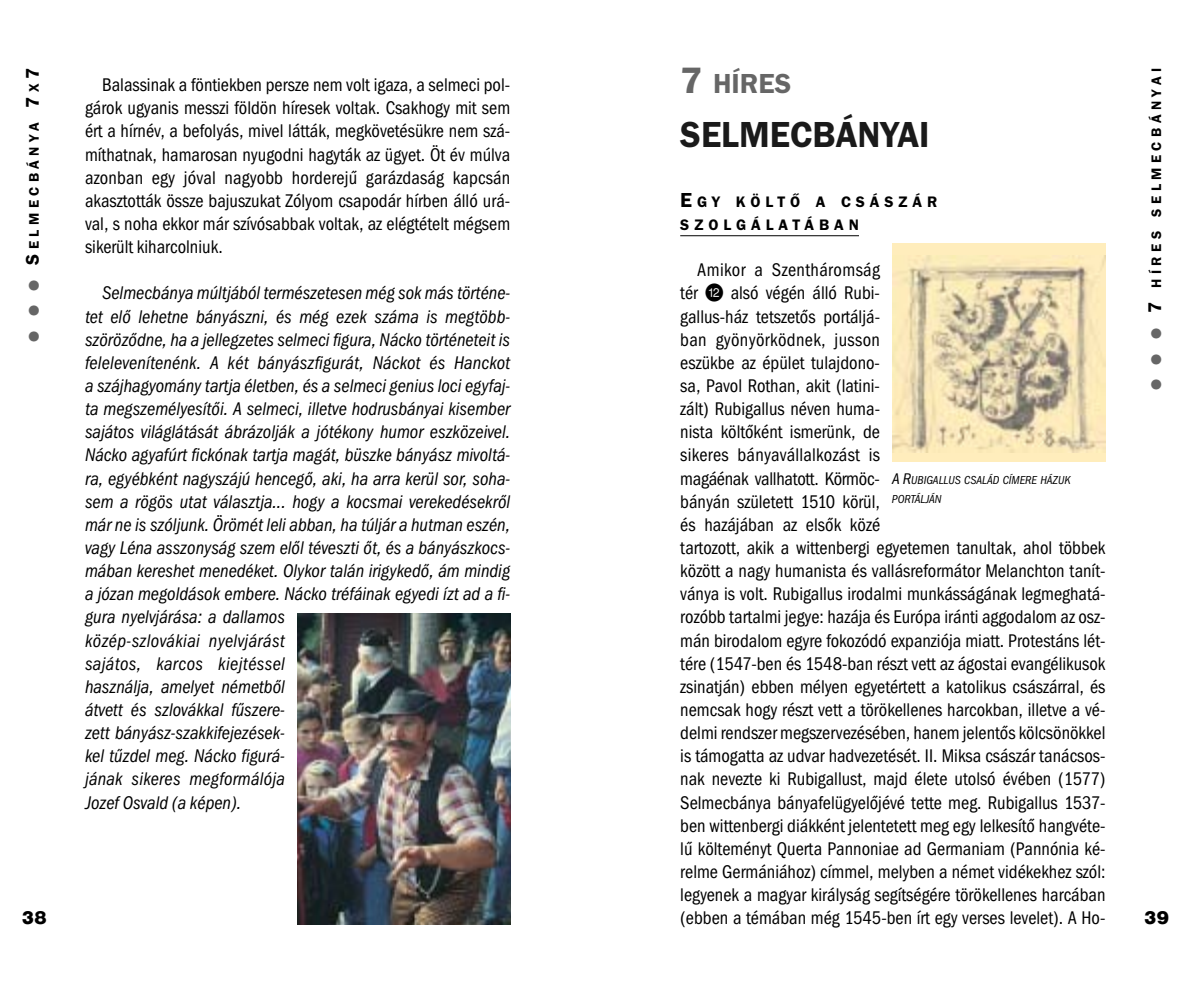
<style>
.page{position:relative;width:1190px;height:992px;background:#fff}
.page>*{position:absolute;margin:0;border:0;box-sizing:border-box;transform-origin:0 0}
.t1{font:600 37.6px "Franklin Gothic Itc TCE";color:#1a1a1a;scale:.95 1}
.t2{font:600 28.4px "Franklin Gothic Itc TCE";color:#666}
.t3{font:condensed 19px/23.2px "Franklin Gothic Itc TCE";color:#000}
.t4{font:italic condensed 19px/23.2px "Franklin Gothic Itc TCE";color:#000}
.t5{font:900 19px "Nimbus Sans DCE";color:#000}
.t6{font:600 15.8px/23.2px "Franklin Gothic Itc TCE";letter-spacing:.315em;color:#000}
.t7{font:600 14.2px "Franklin Gothic Itc TCE";letter-spacing:.315em;color:#000}
.t8{font:italic condensed 12px/19px "Franklin Gothic Itc TCE";color:#000}
.s1{color:#666}
.s2{font-size:19px}
.s3{font-size:38px}
.s4{font-size:21px}
.s5{font-family:"A Numerics P03";font-stretch:normal}
.s6{font-size:16px}
</style>
<div class="page">
<hr style="left:680px;top:235px;width:179px;height:1px;background:#000">
<img style="left:297px;top:614px;width:213px;height:310px">
<div style="left:892px;top:243px;width:214px;height:218px;background:#ffedbc"></div>
<img style="left:892px;top:256px;width:214px;height:197px">
<p class="t7" style="left:29px;top:342px;width:275px;rotate:-90deg"><span class="s1">●</span> <span class="s1">●</span> <span class="s1">●</span> <span class="s2">S</span>ELMECBÁNYA <span class="s2">7</span>X<span class="s2">7</span></p>
<p class="t3" style="left:85px;top:75px;width:427px;text-align:justify;text-indent:17px">Balassinak a föntiekben persze nem volt igaza, a selmeci pol&shy;gárok ugyanis messzi földön híresek voltak. Csakhogy mit sem ért a hírnév, a befolyás, mivel látták, megkövetésükre nem szá&shy;míthatnak, hamarosan nyugodni hagyták az ügyet. Öt év múlva azonban egy jóval nagyobb horderejű garázdaság kapcsán akasztották össze bajuszukat Zólyom csapodár hírben álló urá&shy;val, s noha ekkor már szívósabbak voltak, az elégtételt mégsem sikerült kiharcolniuk.</p>
<p class="t4" style="left:85px;top:283px;width:427px;text-indent:17px">Selmecbánya múltjából természetesen még sok más történe&shy;tet elő lehetne bányászni, és még ezek száma is megtöbb&shy;szöröződne, ha a jellegzetes selmeci figura, Nácko történeteit is felelevenítenénk. A két bányászfigurát, Náckot és Hanckot a szájhagyomány tartja életben, és a selmeci genius loci egyfaj&shy;ta megszemélyesítői. A selmeci, illetve hodrusbányai kisember sajátos világlátását ábrázolják a jótékony humor eszközeivel.<br>Nácko agyafúrt fickónak tartja magát, büszke bányász mivoltá&shy;ra, egyébként nagyszájú hencegő, aki, ha arra kerül sor, soha&shy;sem a rögös utat választja... hogy a kocsmai verekedésekről már ne is szóljunk. Örömét leli abban, ha túljár a hutman eszén, vagy Léna asszonyság szem elől téveszti őt, és a bányászkocs&shy;mában kereshet menedéket. Olykor talán irigykedő, ám mindig a józan megoldások embere. Nácko tréfáinak egyedi ízt ad a fi&shy;gura nyelvjárása: a dallamos<br>közép-szlovákiai nyelvjárást<br>sajátos, karcos kiejtéssel<br>használja, amelyet németből<br>átvett és szlovákkal fűszere-<br>zett bányász-szakkifejezések-<br>kel tűzdel meg. Nácko figurá-<br>jának sikeres megformálója<br>Jozef Osvald (a képen).</p>
<p class="t5" style="left:21px;top:911px;width:27px">38</p>
<h2 class="t2" style="left:680px;top:73px;width:113px"><span class="s3">7</span> HÍRES</h2>
<h1 class="t1" style="left:680px;top:121px;width:264px">SELMECBÁNYAI</h1>
<p class="t6" style="left:680px;top:191px;width:259px"><span class="s4">E</span>GY KÖLTŐ A CSÁSZÁR<br>SZOLGÁLATÁBAN</p>
<p class="t3" style="left:680px;top:260px;width:427px;text-indent:17px">Amikor a Szentháromság<br>tér <span class="s5">}</span> alsó végén álló Rubi-<br>gallus-ház tetszetős portáljá-<br>ban gyönyörködnek, jusson<br>eszükbe az épület tulajdono-<br>sa, Pavol Rothan, akit (latini-<br>zált) Rubigallus néven huma-<br>nista költőként ismerünk, de<br>sikeres bányavállalkozást is<br>magáénak vallhatott. Körmöc-<br>bányán született 1510 körül,<br>és hazájában az elsők közé<br>tartozott, akik a wittenbergi egyetemen tanultak, ahol többek között a nagy humanista és vallásreformátor Melanchton tanít&shy;ványa is volt. Rubigallus irodalmi munkásságának legmeghatá&shy;rozóbb tartalmi jegye: hazája és Európa iránti aggodalom az osz&shy;mán birodalom egyre fokozódó expanziója miatt. Protestáns lét&shy;tére (1547-ben és 1548-ban részt vett az ágostai evangélikusok zsinatján) ebben mélyen egyetértett a katolikus császárral, és nemcsak hogy részt vett a törökellenes harcokban, illetve a vé&shy;delmi rendszer megszervezésében, hanem jelentős kölcsönökkel is támogatta az udvar hadvezetését. II. Miksa császár tanácsos&shy;nak nevezte ki Rubigallust, majd élete utolsó évében (1577)<br>Selmecbánya bányafelügyelőjévé tette meg. Rubigallus 1537- ben wittenbergi diákként jelentetett meg egy lelkesítő hangvéte&shy;lű költeményt Querta Pannoniae ad Germaniam (Pannónia ké&shy;relme Germániához) címmel, melyben a német vidékekhez szól: legyenek a magyar királyság segítségére törökellenes harcában (ebben a témában még 1545-ben írt egy verses levelet). A Ho-</p>
<p class="t8" style="left:892px;top:472px;width:180px"><span class="s6">A R</span>UBIGALLUS CSALÁD CÍMERE HÁZUK<br>PORTÁLJÁN</p>
<p class="t7" style="left:1151px;top:390px;width:324px;rotate:-90deg"><span class="s1">●</span> <span class="s1">●</span> <span class="s1">●</span> <span class="s2">7</span> HÍRES SELMECBÁNYAI</p>
<p class="t5" style="left:1144px;top:911px;width:27px">39</p>
</div>
